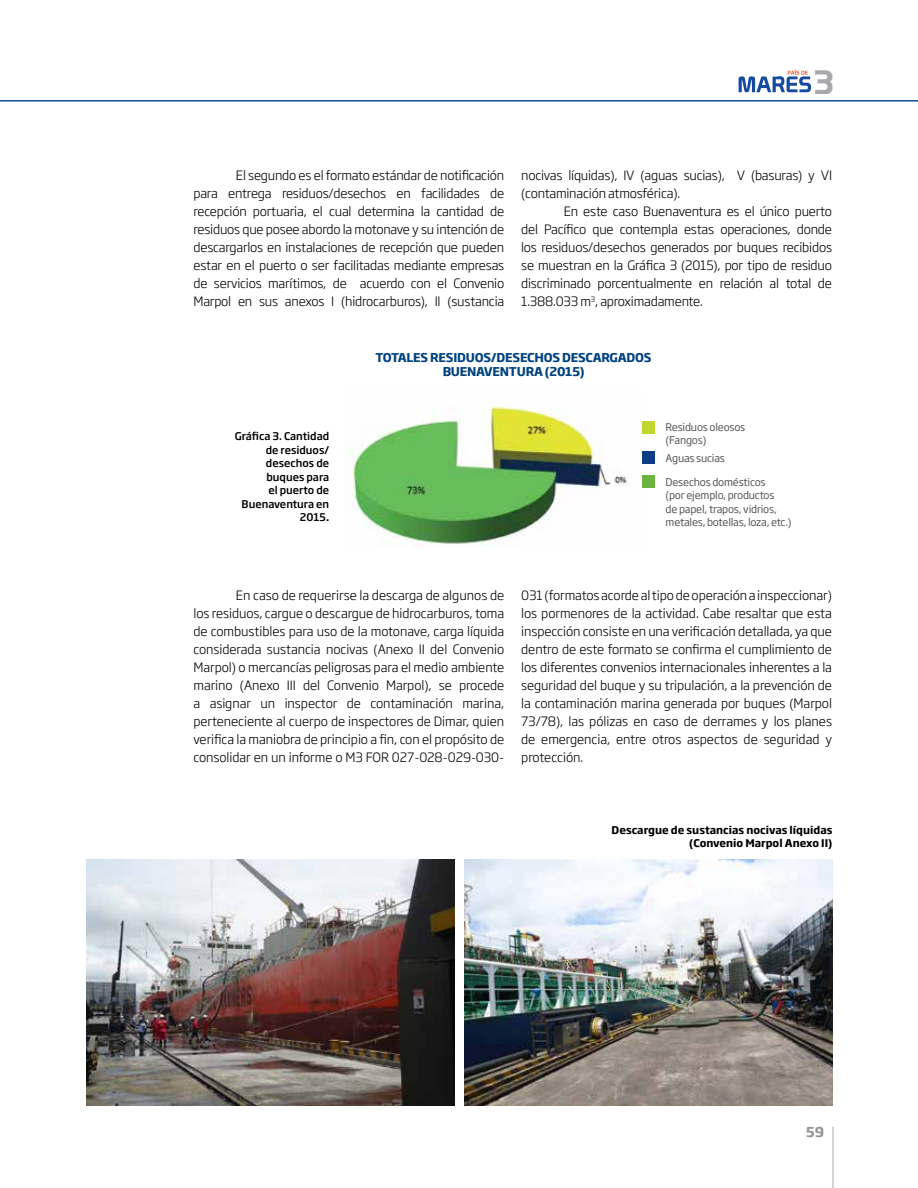
<style>
.page{position:relative;width:918px;height:1188px;background:#fff}
.page>*{position:absolute;margin:0;border:0;box-sizing:border-box;transform-origin:0 0}
.t1{font:33px "Prototype";color:#a7a9ac}
.t2{font:700 13.5px "Soho Gothic Pro";color:#939598}
.t3{font:300 12.75px/18px "Soho Gothic Pro";letter-spacing:-.015em;color:#000;text-align:justify}
.t4{font:700 12px/13.5px "Soho Gothic Pro";letter-spacing:-.02em;color:#004282;text-align:center}
.t5{font:10.5px/13.5px "Soho Gothic Pro";letter-spacing:-.02em;color:#58595b}
.t6{font:500 10.5px/13.5px "Soho Gothic Pro";color:#000;text-align:right}
.t7{font:700 10.5px/13.5px "Soho Gothic Pro";color:#000;text-align:right}
.s1{font-weight:700}
</style>
<div class="page">
<svg style="left:739px;top:70px;width:72px;height:22px"></svg>
<hr style="left:833px;top:1127px;width:1px;height:61px;background:#a7a9ac">
<img style="left:347px;top:406px;width:283px;height:140px">
<hr style="left:0;top:100px;width:918px;height:1px;background:#023f88">
<img style="left:86px;top:860px;width:369px;height:245px">
<img style="left:464px;top:860px;width:369px;height:245px">
<div style="left:642px;top:421px;width:12px;height:13px;background:#c1d72f"></div>
<div style="left:642px;top:451px;width:12px;height:13px;background:#0f3c87"></div>
<div style="left:642px;top:475px;width:12px;height:13px;background:#6cb33f"></div>
<h1 class="t1" style="left:814px;top:63px;width:21px">3</h1>
<p class="t3" style="left:193px;top:166px;width:312px;text-indent:43px">El segundo es el formato estándar de notificación para entrega residuos/desechos en facilidades de recepción portuaria, el cual determina la cantidad de residuos que posee abordo la motonave y su intención de descargarlos en instalaciones de recepción que pueden estar en el puerto o ser facilitadas mediante empresas de servicios marítimos, de acuerdo con el Convenio Marpol en sus anexos I (hidrocarburos), II (sustancia</p>
<p class="t3" style="left:521px;top:166px;width:312px">nocivas líquidas), IV (aguas sucias), V (basuras) y VI (contaminación atmosférica).</p>
<p class="t3" style="left:521px;top:202px;width:312px;text-indent:43px">En este caso Buenaventura es el único puerto del Pacífico que contempla estas operaciones, donde los residuos/desechos generados por buques recibidos se muestran en la Gráfica 3 (2015), por tipo de residuo discriminado porcentualmente en relación al total de 1.388.033 m<sup>3</sup>, aproximadamente.</p>
<p class="t6" style="left:235px;top:429px;width:96px">Gráfica 3. Cantidad de residuos/ desechos de buques para<br>el puerto de<br>Buenaventura en<br>2015<span class="s1">.</span></p>
<p class="t4" style="left:376px;top:350px;width:278px">TOTALES RESIDUOS/DESECHOS DESCARGADOS<br>BUENAVENTURA (2015)</p>
<p class="t5" style="left:666px;top:420px;width:81px">Residuos oleosos (Fangos)</p>
<p class="t5" style="left:666px;top:451px;width:61px">Aguas sucias</p>
<p class="t5" style="left:666px;top:474px;width:128px">Desechos domésticos<br>(por ejemplo, productos<br>de papel, trapos, vidrios, metales, botellas, loza, etc.)</p>
<p class="t3" style="left:193px;top:585px;width:312px;text-indent:43px">En caso de requerirse la descarga de algunos de los residuos, cargue o descargue de hidrocarburos, toma de combustibles para uso de la motonave, carga líquida considerada sustancia nocivas (Anexo II del Convenio Marpol) o mercancías peligrosas para el medio ambiente marino (Anexo III del Convenio Marpol), se procede a asignar un inspector de contaminación marina, perteneciente al cuerpo de inspectores de Dimar, quien verifica la maniobra de principio a fin, con el propósito de consolidar en un informe o M3 FOR 027-028-029-030-</p>
<p class="t3" style="left:521px;top:586px;width:312px">031 (formatos acorde al tipo de operación a inspeccionar) los pormenores de la actividad. Cabe resaltar que esta inspección consiste en una verificación detallada, ya que dentro de este formato se confirma el cumplimiento de los diferentes convenios internacionales inherentes a la seguridad del buque y su tripulación, a la prevención de la contaminación marina generada por buques (Marpol 73/78), las pólizas en caso de derrames y los planes de emergencia, entre otros aspectos de seguridad y protección.</p>
<p class="t7" style="left:612px;top:822px;width:222px">Descargue de sustancias nocivas líquidas (Convenio Marpol Anexo II)</p>
<p class="t2" style="left:806px;top:1122px;width:19px">59</p>
</div>
